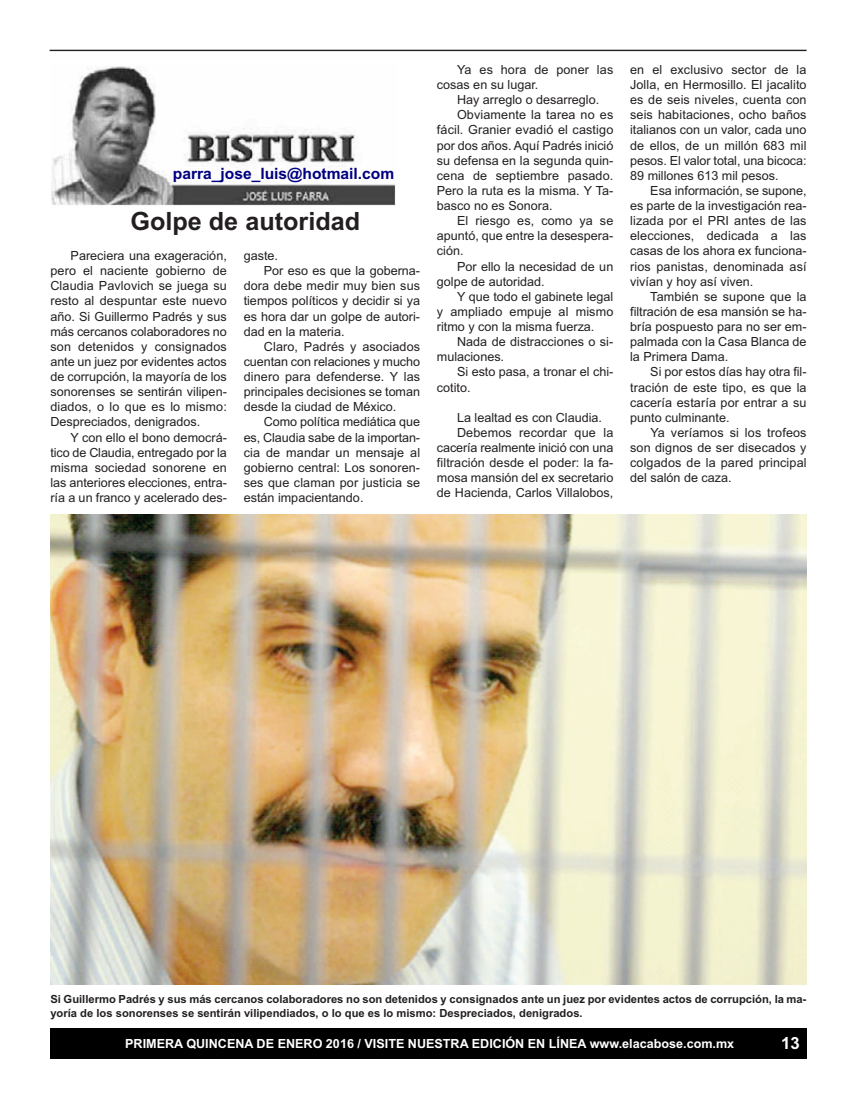
<style>
.page{position:relative;width:857px;height:1109px;background:#fff}
.page>*{position:absolute;margin:0;border:0;box-sizing:border-box;transform-origin:0 0}
.t1{font:700 25.2px "Arial";color:#231f20}
.t2{font:700 16.8px "Arial";color:#fff}
.t3{font:700 15.61px "Arial";color:#000080}
.t4{font:12.6px/15.1px "Arial";color:#231f20;text-align:justify}
.t5{font:700 12.6px "Arial";color:#fff}
.t6{font:700 11.2px/13.4px "Arial";color:#231f20}
</style>
<div class="page">
<div style="left:50px;top:1028px;width:756px;height:30px;background:#000"></div>
<hr style="left:50px;top:50px;width:756px;height:1px;background:#231f20">
<img style="left:51px;top:66px;width:345px;height:140px">
<img style="left:50px;top:515px;width:756px;height:470px">
<p class="t3" style="left:173px;top:164px;width:223px">parra_jose_luis@hotmail.com</p>
<h1 class="t1" style="left:130px;top:206px;width:231px">Golpe de autoridad</h1>
<p class="t4" style="left:50px;top:248px;width:178px;text-indent:20px">Pareciera una exageración, pero el naciente gobierno de Claudia Pavlovich se juega su resto al despuntar este nuevo año. Si Guillermo Padrés y sus más cercanos colaboradores no son detenidos y consignados ante un juez por evidentes actos de corrupción, la mayoría de los sonorenses se sentirán vilipen&shy;diados, o lo que es lo mismo:<br>Despreciados, denigrados.</p>
<p class="t4" style="left:50px;top:430px;width:178px;text-indent:20px">Y con ello el bono democrá&shy;tico de Claudia, entregado por la misma sociedad sonorene en las anteriores elecciones, entra&shy;ría a un franco y acelerado des-</p>
<p class="t4" style="left:244px;top:248px;width:36px">gaste.</p>
<p class="t4" style="left:264px;top:263px;width:158px">Por eso es que la goberna-</p>
<p class="t4" style="left:244px;top:278px;width:178px">dora debe medir muy bien sus</p>
<p class="t4" style="left:244px;top:294px;width:178px">tiempos políticos y decidir si ya</p>
<p class="t4" style="left:244px;top:309px;width:178px">es hora dar un golpe de autori-</p>
<p class="t4" style="left:244px;top:324px;width:102px">dad en la materia.</p>
<p class="t4" style="left:264px;top:339px;width:158px">Claro, Padrés y asociados</p>
<p class="t4" style="left:244px;top:354px;width:178px">cuentan con relaciones y mucho</p>
<p class="t4" style="left:244px;top:369px;width:178px">dinero para defenderse. Y las</p>
<p class="t4" style="left:244px;top:384px;width:178px">principales decisiones se toman</p>
<p class="t4" style="left:244px;top:399px;width:154px">desde la ciudad de México.</p>
<p class="t4" style="left:264px;top:414px;width:158px">Como política mediática que</p>
<p class="t4" style="left:244px;top:430px;width:178px">es, Claudia sabe de la importan-</p>
<p class="t4" style="left:244px;top:445px;width:178px">cia de mandar un mensaje al</p>
<p class="t4" style="left:244px;top:460px;width:178px">gobierno central: Los sonoren-</p>
<p class="t4" style="left:244px;top:475px;width:178px">ses que claman por justicia se</p>
<p class="t4" style="left:244px;top:490px;width:121px">están impacientando.</p>
<p class="t4" style="left:437px;top:62px;width:178px;text-indent:20px">Ya es hora de poner las cosas en su lugar.</p>
<p class="t4" style="left:457px;top:92px;width:144px">Hay arreglo o desarreglo.</p>
<p class="t4" style="left:457px;top:107px;width:158px">Obviamente la tarea no es</p>
<p class="t4" style="left:437px;top:123px;width:178px">fácil. Granier evadió el castigo</p>
<p class="t4" style="left:437px;top:138px;width:178px">por dos años. Aquí Padrés inició</p>
<p class="t4" style="left:437px;top:153px;width:178px">su defensa en la segunda quin-</p>
<p class="t4" style="left:437px;top:168px;width:178px">cena de septiembre pasado.</p>
<p class="t4" style="left:437px;top:183px;width:178px">Pero la ruta es la misma. Y Ta-</p>
<p class="t4" style="left:437px;top:198px;width:117px">basco no es Sonora.</p>
<p class="t4" style="left:457px;top:213px;width:158px">El riesgo es, como ya se</p>
<p class="t4" style="left:437px;top:228px;width:178px">apuntó, que entre la desespera-</p>
<p class="t4" style="left:437px;top:243px;width:28px">ción.</p>
<p class="t4" style="left:457px;top:259px;width:158px">Por ello la necesidad de un</p>
<p class="t4" style="left:437px;top:274px;width:109px">golpe de autoridad.</p>
<p class="t4" style="left:457px;top:289px;width:158px">Y que todo el gabinete legal</p>
<p class="t4" style="left:437px;top:304px;width:178px">y ampliado empuje al mismo</p>
<p class="t4" style="left:437px;top:319px;width:159px">ritmo y con la misma fuerza.</p>
<p class="t4" style="left:457px;top:334px;width:158px">Nada de distracciones o si-</p>
<p class="t4" style="left:437px;top:349px;width:69px">mulaciones.</p>
<p class="t4" style="left:457px;top:364px;width:158px">Si esto pasa, a tronar el chi-</p>
<p class="t4" style="left:437px;top:380px;width:35px">cotito.</p>
<p class="t4" style="left:457px;top:410px;width:147px">La lealtad es con Claudia.</p>
<p class="t4" style="left:457px;top:425px;width:158px">Debemos recordar que la</p>
<p class="t4" style="left:437px;top:440px;width:178px">cacería realmente inició con una</p>
<p class="t4" style="left:437px;top:455px;width:178px">filtración desde el poder: la fa-</p>
<p class="t4" style="left:437px;top:470px;width:178px">mosa mansión del ex secretario</p>
<p class="t4" style="left:437px;top:485px;width:178px">de Hacienda, Carlos Villalobos,</p>
<p class="t4" style="left:630px;top:62px;width:178px">en el exclusivo sector de la Jolla, en Hermosillo. El jacalito es de seis niveles, cuenta con seis habitaciones, ocho baños italianos con un valor, cada uno de ellos, de un millón 683 mil pesos. El valor total, una bicoca:<br>89 millones 613 mil pesos.</p>
<p class="t4" style="left:630px;top:183px;width:178px;text-indent:20px">Esa información, se supone, es parte de la investigación rea&shy;lizada por el PRI antes de las elecciones, dedicada a las casas de los ahora ex funciona&shy;rios panistas, denominada así vivían y hoy así viven.</p>
<p class="t4" style="left:630px;top:289px;width:178px;text-indent:20px">También se supone que la filtración de esa mansión se ha&shy;bría pospuesto para no ser em&shy;palmada con la Casa Blanca de la Primera Dama.</p>
<p class="t4" style="left:630px;top:364px;width:178px;text-indent:20px">Si por estos días hay otra fil&shy;tración de este tipo, es que la cacería estaría por entrar a su punto culminante.</p>
<p class="t4" style="left:630px;top:425px;width:178px;text-indent:20px">Ya veríamos si los trofeos son dignos de ser disecados y colgados de la pared principal del salón de caza.</p>
<p class="t6" style="left:50px;top:993px;width:758px">Si Guillermo Padrés y sus más cercanos colaboradores no son detenidos y consignados ante un juez por evidentes actos de corrupción, la ma&shy;yoría de los sonorenses se sentirán vilipendiados, o lo que es lo mismo: Despreciados, denigrados.</p>
<p class="t5" style="left:125px;top:1037px;width:610px">PRIMERA QUINCENA DE ENERO 2016 / VISITE NUESTRA EDICIÓN EN LÍNEA www.elacabose.com.mx</p>
<h2 class="t2" style="left:781px;top:1033px;width:20px">13</h2>
</div>
